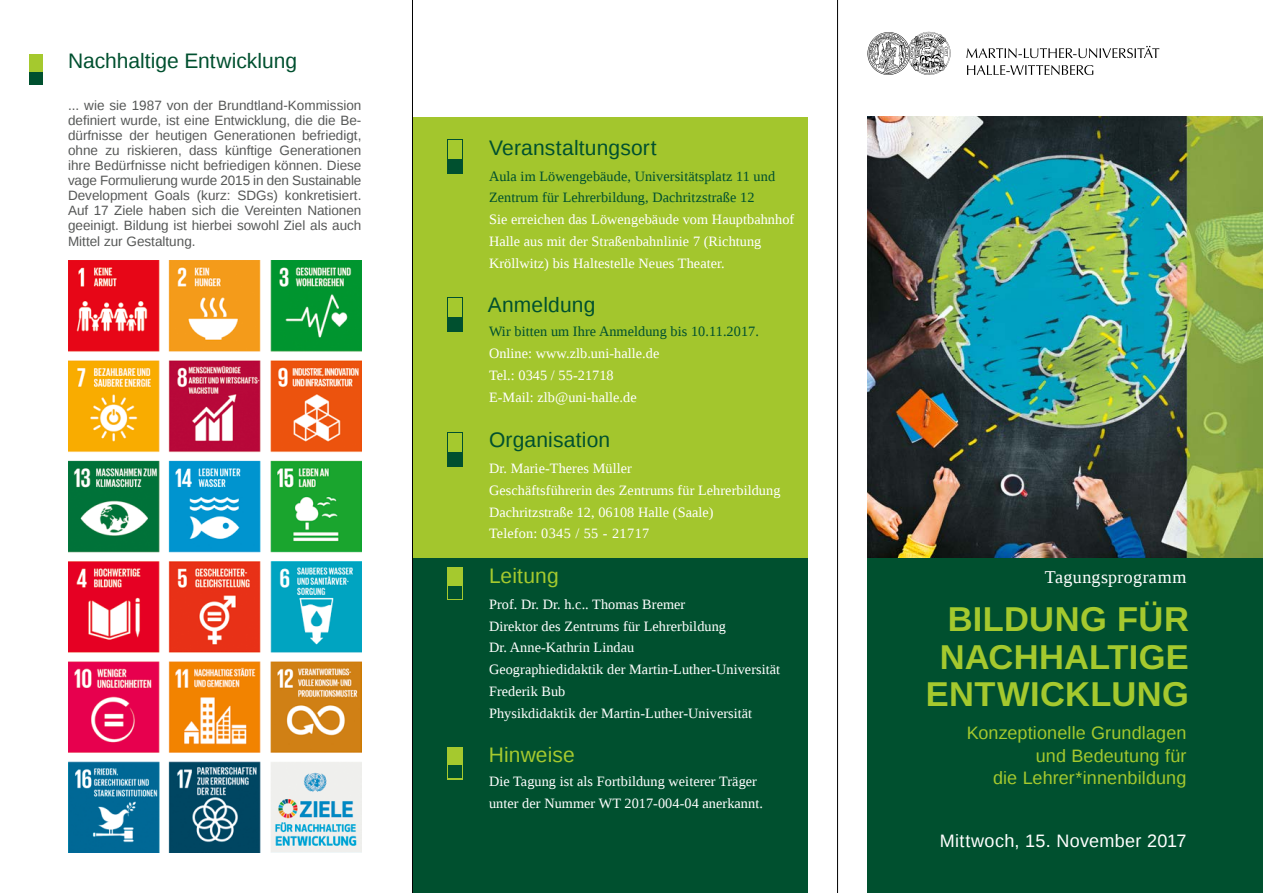
<style>
.page{position:relative;width:1263px;height:893px;background:#fff}
.page>*{position:absolute;margin:0;border:0;box-sizing:border-box;transform-origin:0 0}
.t1{font:700 34.5px/37.5px "Liberation Sans";letter-spacing:.01em;color:#a5c92e;text-align:right}
.t2{font:21px "Liberation Sans";letter-spacing:.005em;color:#00502f}
.t3{font:21px "Liberation Sans";letter-spacing:.005em;color:#a5c92e}
.t4{font:18px/22.5px "Liberation Sans";letter-spacing:.005em;color:#a5c92e;text-align:right}
.t5{font:18px "Liberation Sans";letter-spacing:.015em;color:#fff}
.t6{font:18px "Liberation Serif";letter-spacing:.015em;color:#fff}
.t7{font:14.25px/21.8px "Liberation Serif";letter-spacing:.005em;color:#fff}
.t8{font:14.25px/21.8px "Liberation Serif";letter-spacing:.005em;color:#00502f}
.t9{font:13.5px/15px "Liberation Sans";color:#555756;text-align:justify}
</style>
<div class="page">
<div style="left:412px;top:557px;width:396px;height:336px;background:#00502f"></div>
<div style="left:867px;top:557px;width:396px;height:336px;background:#00502f"></div>
<div style="left:412px;top:117px;width:396px;height:440px;background:#a3c62d"></div>
<div style="left:29px;top:54px;width:14px;height:31px;background:#00502f"></div>
<div style="left:29px;top:54px;width:14px;height:18px;background:#a5c92e"></div>
<div style="left:448px;top:139px;width:15px;height:35px;background:#00502f"></div>
<div style="left:449px;top:140px;width:13px;height:19px;background:#a5c92e"></div>
<div style="left:448px;top:432px;width:15px;height:34px;background:#00502f"></div>
<div style="left:449px;top:433px;width:13px;height:19px;background:#a5c92e"></div>
<div style="left:448px;top:297px;width:15px;height:34px;background:#00502f"></div>
<div style="left:449px;top:298px;width:13px;height:19px;background:#a5c92e"></div>
<div style="left:448px;top:747px;width:15px;height:32px;background:#a5c92e"></div>
<div style="left:449px;top:765px;width:13px;height:13px;background:#00502f"></div>
<div style="left:448px;top:567px;width:15px;height:33px;background:#a5c92e"></div>
<div style="left:449px;top:586px;width:13px;height:13px;background:#00502f"></div>
<svg style="left:967px;top:65px;width:126px;height:10px"></svg>
<svg style="left:966px;top:46px;width:193px;height:12px"></svg>
<svg style="left:867px;top:32px;width:83px;height:43px"></svg>
<img style="left:867px;top:117px;width:396px;height:440px">
<img style="left:68px;top:260px;width:293px;height:593px">
<hr style="left:412px;top:0;width:1px;height:893px;background:#000">
<hr style="left:837px;top:0;width:1px;height:893px;background:#000">
<h2 class="t2" style="left:68px;top:49px;width:231px">Nachhaltige Entwicklung</h2>
<p class="t9" style="left:68px;top:98px;width:295px">... wie sie 1987 von der Brundtland-Kommission definiert wurde, ist eine Entwicklung, die die Be&shy;dürfnisse der heutigen Generationen befriedigt, ohne zu riskieren, dass künftige Generationen ihre Bedürfnisse nicht befriedigen können. Diese vage Formulierung wurde 2015 in den Sustainable Development Goals (kurz: SDGs) konkretisiert.<br>Auf 17 Ziele haben sich die Vereinten Nationen geeinigt. Bildung ist hierbei sowohl Ziel als auch</p>
<p class="t9" style="left:68px;top:234px;width:129px">Mittel zur Gestaltung.</p>
<h2 class="t2" style="left:489px;top:135px;width:169px">Veranstaltungsort</h2>
<p class="t8" style="left:489px;top:165px;width:288px">Aula im Löwengebäude, Universitätsplatz 11 und<br>Zentrum für Lehrerbildung, Dachritzstraße 12</p>
<p class="t7" style="left:489px;top:208px;width:307px">Sie erreichen das Löwengebäude vom Hauptbahnhof<br>Halle aus mit der Straßenbahnlinie 7 (Richtung<br>Kröllwitz) bis Haltestelle Neues Theater.</p>
<h2 class="t2" style="left:488px;top:293px;width:109px">Anmeldung</h2>
<p class="t8" style="left:489px;top:321px;width:271px">Wir bitten um Ihre Anmeldung bis 10.11.2017.</p>
<p class="t7" style="left:489px;top:342px;width:172px">Online: www.zlb.uni-halle.de<br>Tel.: 0345 / 55-21718<br>E-Mail: zlb@uni-halle.de</p>
<h2 class="t2" style="left:489px;top:428px;width:123px">Organisation</h2>
<p class="t7" style="left:489px;top:457px;width:293px">Dr. Marie-Theres Müller<br>Geschäftsführerin des Zentrums für Lehrerbildung Dachritzstraße 12, 06108 Halle (Saale)<br>Telefon: 0345 / 55 - 21717</p>
<h2 class="t3" style="left:489px;top:564px;width:71px">Leitung</h2>
<p class="t7" style="left:489px;top:593px;width:293px">Prof. Dr. Dr. h.c.. Thomas Bremer<br>Direktor des Zentrums für Lehrerbildung<br>Dr. Anne-Kathrin Lindau<br>Geographiedidaktik der Martin-Luther-Universität Frederik Bub<br>Physikdidaktik der Martin-Luther-Universität</p>
<h2 class="t3" style="left:489px;top:743px;width:88px">Hinweise</h2>
<p class="t7" style="left:489px;top:771px;width:275px">Die Tagung ist als Fortbildung weiterer Träger unter der Nummer WT 2017-004-04 anerkannt.</p>
<p class="t6" style="left:1045px;top:565px;width:143px">Tagungsprogramm</p>
<h1 class="t1" style="left:926px;top:600px;width:265px">BILDUNG FÜR<br>NACHHALTIGE<br>ENTWICKLUNG</h1>
<p class="t4" style="left:967px;top:722px;width:221px">Konzeptionelle Grundlagen und Bedeutung für<br>die Lehrer*innenbildung</p>
<p class="t5" style="left:940px;top:830px;width:248px">Mittwoch, 15. November 2017</p>
</div>
